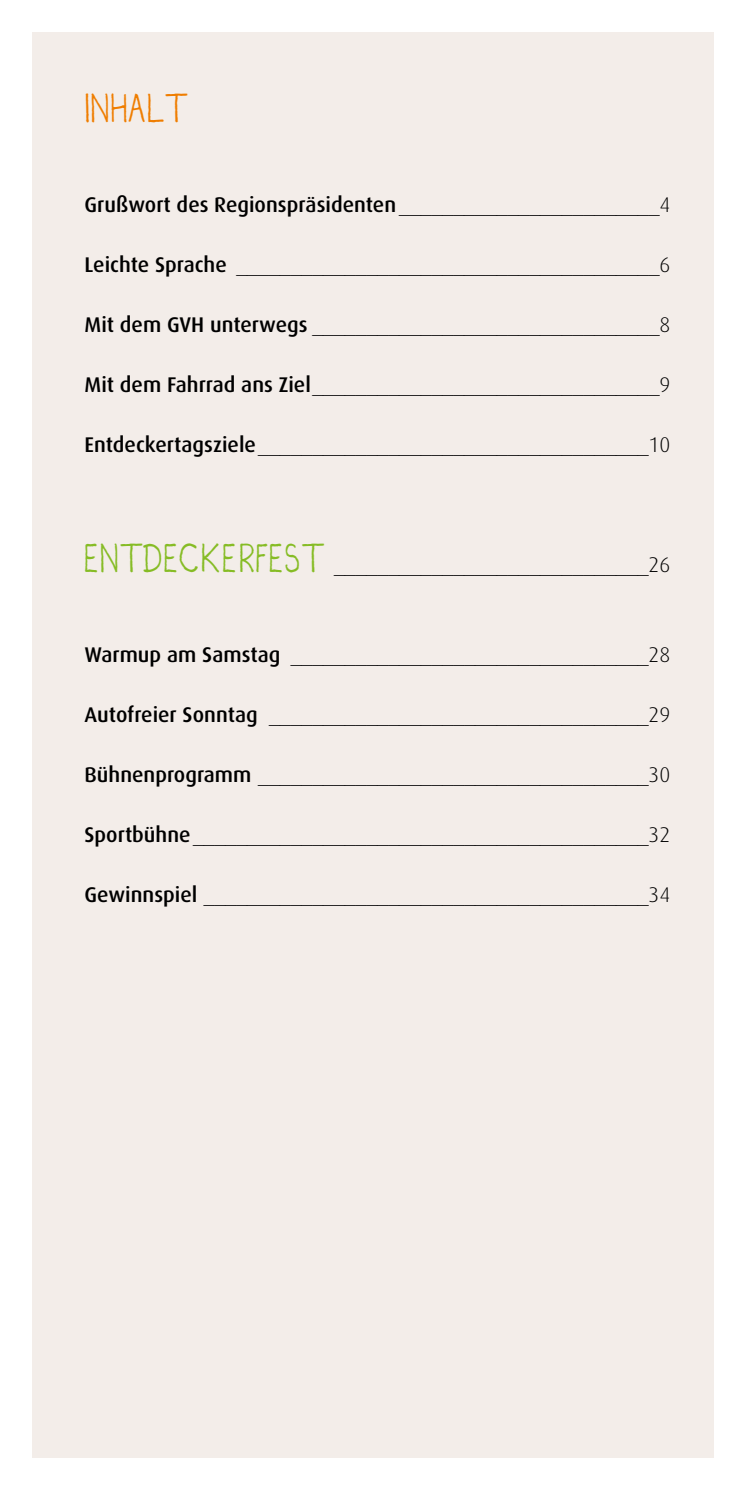
<style>
.page{position:relative;width:745px;height:1489px;background:#fff}
.page>*{position:absolute;margin:0;border:0;box-sizing:border-box;transform-origin:0 0}
.t1{font:40px "Irregularis";letter-spacing:.035em;color:#ef7d00}
.t2{font:300 21.25px "Dax";color:#000}
.t3{font:500 21.25px "Dax";color:#000}
.s1{font-weight:300}
.s2{font-weight:500}
.s3{font-family:"Irregularis";font-weight:400;font-size:40px;color:#86bc25}
</style>
<div class="page">
<div style="left:32px;top:32px;width:680px;height:1424px;background:#f3ede9"></div>
<h1 class="t1" style="left:85px;top:88px;width:103px">INHALT</h1>
<p class="t3" style="left:84px;top:193px;width:586px">Grußwort des Regionspräsidenten <span class="s1">________________________4</span></p>
<p class="t2" style="left:84px;top:253px;width:586px"><span class="s2">Leichte Sprache</span> _______________________________________6</p>
<p class="t2" style="left:84px;top:313px;width:586px"><span class="s2">Mit dem GVH unterwegs</span> ________________________________8</p>
<p class="t2" style="left:84px;top:373px;width:586px"><span class="s2">Mit dem Fahrrad ans Ziel</span>________________________________9</p>
<p class="t2" style="left:84px;top:433px;width:586px"><span class="s2">Entdeckertagsziele</span>____________________________________10</p>
<p class="t2" style="left:84px;top:553px;width:587px"><span class="s3">ENTDECKERFEST</span> _____________________________26</p>
<p class="t2" style="left:84px;top:643px;width:586px"><span class="s2">Warmup am Samstag</span> _________________________________28</p>
<p class="t2" style="left:84px;top:703px;width:586px"><span class="s2">Autofreier Sonntag</span> ___________________________________29</p>
<p class="t2" style="left:84px;top:763px;width:586px"><span class="s2">Bühnenprogramm</span> ____________________________________30</p>
<p class="t2" style="left:84px;top:823px;width:586px"><span class="s2">Sportbühne</span>__________________________________________32</p>
<p class="t2" style="left:84px;top:883px;width:586px"><span class="s2">Gewinnspiel</span> _________________________________________34</p>
</div>
